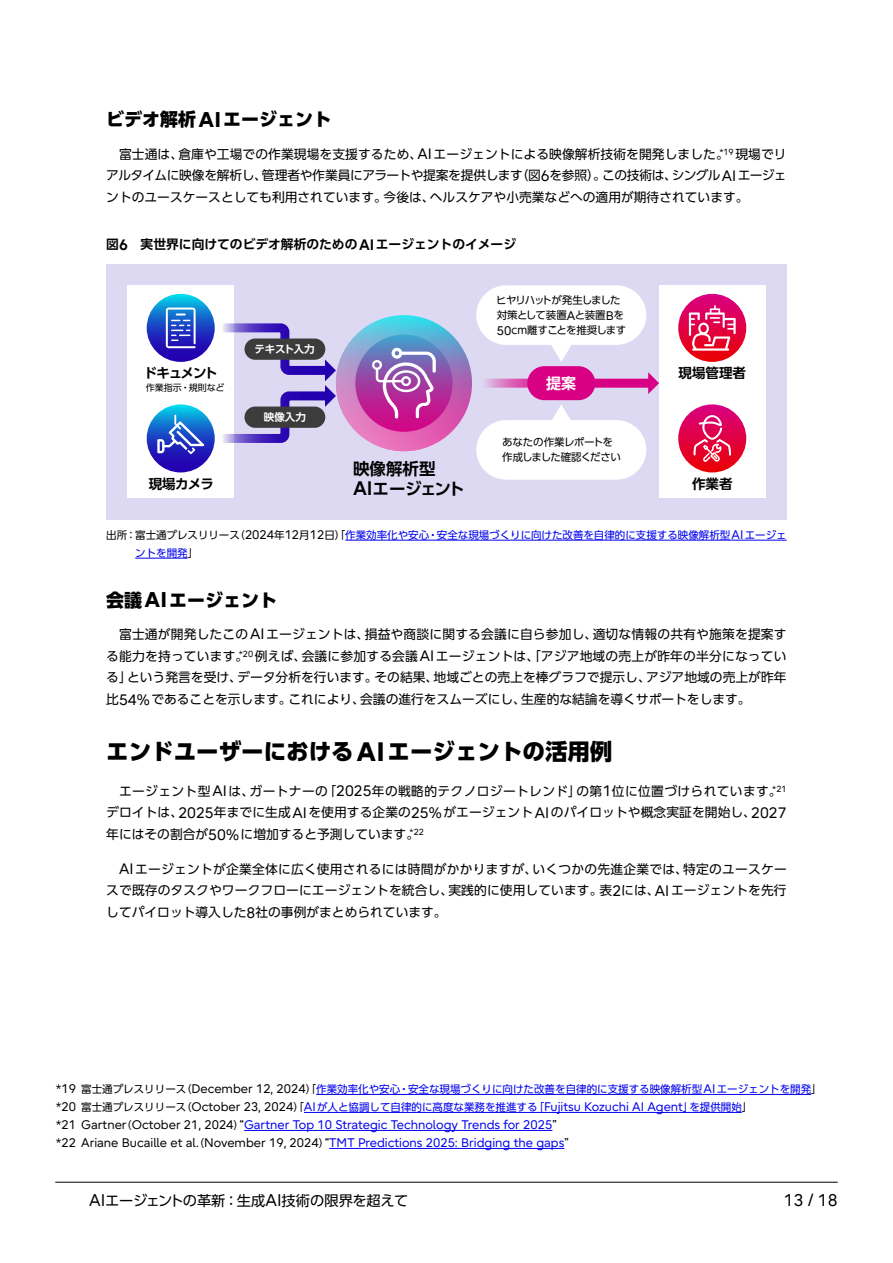
<style>
.page{position:relative;width:893px;height:1263px;background:#fff}
.page>*{position:absolute;margin:0;border:0;box-sizing:border-box;transform-origin:0 0}
.t1{font:800 22.5px "UD Shin Go Pro";color:#000}
.t2{font:800 18px "UD Shin Go Pro";color:#000}
.t3{font:16.8px "Fujitsu Infinity Pro";color:#000}
.t4{font:700 16.5px/19.5px "UD Shin Go Pro De";letter-spacing:-.005em;color:#000}
.t5{font:700 15px "UD Shin Go Pro De";color:#fff}
.t6{font:14.25px "UD Shin Go Pro";letter-spacing:-.02em;color:#000}
.t7{font:700 13.5px "UD Shin Go Pro De";letter-spacing:-.03em;color:#000}
.t8{font:12.75px/21.8px "UD Shin Go Pro";color:#000;text-align:justify}
.t9{font:700 12.75px "UD Shin Go Pro De";color:#000}
.t10{font:12.45px/18px "Fujitsu Infinity Pro";color:#00e}
.t11{font:10.5px/18px "UD Shin Go Pro";color:#00e}
.t12{font:10.5px/15px "UD Shin Go Pro";letter-spacing:-.065em;color:#000}
.t13{font:10.5px/15px "UD Shin Go Pro";letter-spacing:-.035em;color:#000}
.t14{font:700 10.5px "UD Shin Go Pro De";letter-spacing:-.005em;color:#fff}
.t15{font:9px "UD Shin Go Pro";color:#000}
.s1{font-family:"Fujitsu Infinity Pro";font-size:21.3px}
.s2{font-family:"Fujitsu Infinity Pro";font-size:15px}
.s3{font-family:"Fujitsu Infinity Pro";font-size:19.5px}
.s4{font-family:"Fujitsu Infinity Pro";font-size:12.45px}
.s5{color:#000}
.s6{font-family:"Fujitsu Infinity Pro";font-size:12.45px;color:#000}
.s7{font-family:"Fujitsu Infinity Pro";font-size:26.55px}
.s8{font-family:"UD Shin Go Pro";font-size:10.5px;color:#000}
.s9{font-family:"Fujitsu Infinity Pro";font-size:16.8px}
</style>
<div class="page">
<hr style="left:55px;top:1182px;width:783px;height:1px;background:#000">
<hr style="left:345px;top:540px;width:442px;height:1px;background:#00e">
<hr style="left:135px;top:558px;width:53px;height:1px;background:#00e">
<div style="left:106px;top:264px;width:681px;height:255px;background:#ded9f3"></div>
<div style="left:128px;top:285px;width:106px;height:213px;background:#fff"></div>
<div style="left:659px;top:285px;width:106px;height:213px;background:#fff"></div>
<svg style="left:485px;top:379px;width:163px;height:9px"></svg>
<svg style="left:648px;top:372px;width:11px;height:22px"></svg>
<div style="left:527px;top:366px;width:68px;height:34px;background:#d80084;border-radius:17px"></div>
<svg style="left:678px;top:294px;width:68px;height:68px"></svg>
<svg style="left:678px;top:404px;width:68px;height:68px;background:#e10648"></svg>
<svg style="left:147px;top:294px;width:68px;height:68px"></svg>
<svg style="left:147px;top:404px;width:68px;height:68px"></svg>
<div style="left:476px;top:420px;width:170px;height:60px;background:#fff;border-radius:30px"></div>
<div style="left:476px;top:285px;width:170px;height:60px;background:#fff;border-radius:30px"></div>
<svg style="left:693px;top:415px;width:38px;height:47px;background:#e7386c"></svg>
<svg style="left:689px;top:305px;width:47px;height:46px"></svg>
<svg style="left:157px;top:308px;width:315px;height:146px"></svg>
<hr style="left:316px;top:1094px;width:495px;height:1px;background:#00e">
<hr style="left:304px;top:1112px;width:438px;height:1px;background:#00e">
<hr style="left:244px;top:1130px;width:308px;height:1px;background:#00e">
<hr style="left:329px;top:1148px;width:235px;height:1px;background:#00e">
<h2 class="t2" style="left:106px;top:105px;width:227px">ビデオ解析<span class="s1">AI</span>エージェント</h2>
<p class="t8" style="left:106px;top:142px;width:682px;text-indent:13px">富士通は、倉庫や工場での作業現場を支援するため、<span class="s2">AI</span>エージェントによる映像解析技術を開発しました。<sup>*19</sup> 現場でリアルタイムに映像を解析し、管理者や作業員にアラートや提案を提供します（図<span class="s2">6</span>を参照）。この技術は、シングル<span class="s2">AI</span>エージェントのユースケースとしても利用されています。今後は、ヘルスケアや小売業などへの適用が期待されています。</p>
<p class="t9" style="left:106px;top:234px;width:411px">図<span class="s2">6</span>　実世界に向けてのビデオ解析のための<span class="s2">AI</span>エージェントのイメージ</p>
<p class="t7" style="left:144px;top:362px;width:75px">ドキュメント</p>
<p class="t15" style="left:146px;top:380px;width:80px">作業指示・規則など</p>
<p class="t7" style="left:149px;top:472px;width:67px">現場カメラ</p>
<p class="t14" style="left:255px;top:341px;width:62px">テキスト入力</p>
<p class="t14" style="left:264px;top:409px;width:43px">映像入力</p>
<p class="t4" style="left:353px;top:459px;width:113px">映像解析型<br><span class="s3">AI</span>エージェント</p>
<p class="t12" style="left:496px;top:293px;width:132px">ヒヤリハットが発生しました対策として装置<span class="s4">A</span>と装置<span class="s4">B</span>を<br><span class="s4">50</span>ｃｍ離すことを推奨します</p>
<p class="t5" style="left:546px;top:371px;width:31px">提案</p>
<p class="t13" style="left:502px;top:435px;width:120px">あなたの作業レポートを作成しました確認ください</p>
<p class="t7" style="left:679px;top:362px;width:69px">現場管理者</p>
<p class="t7" style="left:692px;top:472px;width:42px">作業者</p>
<p class="t11" style="left:135px;top:525px;width:653px;text-indent:-29px"><span class="s5">出所：富士通プレスリリース（</span><span class="s6">2024</span><span class="s5">年</span><span class="s6">12</span><span class="s5">月</span><span class="s6">12</span><span class="s5">日）「</span>作業効率化や安心・安全な現場づくりに向けた改善を自律的に支援する映像解析型<span class="s4">AI</span>エージェントを開発<span class="s5">」</span></p>
<h2 class="t2" style="left:106px;top:585px;width:173px">会議<span class="s1">AI</span>エージェント</h2>
<p class="t8" style="left:106px;top:623px;width:682px;text-indent:13px">富士通が開発したこの<span class="s2">AI</span>エージェントは、損益や商談に関する会議に自ら参加し、適切な情報の共有や施策を提案する能力を持っています。<sup>*20</sup> 例えば、会議に参加する会議<span class="s2">AI</span>エージェントは、「アジア地域の売上が昨年の半分になっている」という発言を受け、データ分析を行います。その結果、地域ごとの売上を棒グラフで提示し、アジア地域の売上が昨年比<span class="s2">54%</span>であることを示します。これにより、会議の進行をスムーズにし、生産的な結論を導くサポートをします。</p>
<h1 class="t1" style="left:106px;top:733px;width:508px">エンドユーザーにおける<span class="s7">AI</span>エージェントの活用例</h1>
<p class="t8" style="left:106px;top:779px;width:682px;text-indent:13px">エージェント型<span class="s2">AI</span>は、ガートナーの「<span class="s2">2025</span>年の戦略的テクノロジートレンド」の第<span class="s2">1</span>位に位置づけられています。<sup>*21</sup>デロイトは、<span class="s2">2025</span>年までに生成<span class="s2">AI</span>を使用する企業の<span class="s2">25%</span>がエージェント<span class="s2">AI</span>のパイロットや概念実証を開始し、<span class="s2">2027</span>年にはその割合が<span class="s2">50%</span>に増加すると予測しています。<sup>*22</sup></p>
<p class="t8" style="left:106px;top:857px;width:682px;text-indent:13px"><span class="s2">AI</span>エージェントが企業全体に広く使用されるには時間がかかりますが、いくつかの先進企業では、特定のユースケースで既存のタスクやワークフローにエージェントを統合し、実践的に使用しています。表<span class="s2">2</span>には、<span class="s2">AI</span>エージェントを先行してパイロット導入した<span class="s2">8</span>社の事例がまとめられています。</p>
<p class="t11" style="left:56px;top:1079px;width:767px"><span class="s6">*19</span> <span class="s5">富士通プレスリリース（</span><span class="s6">December 12, 2024</span><span class="s5">）「</span>作業効率化や安心・安全な現場づくりに向けた改善を自律的に支援する映像解析型<span class="s4">AI</span>エージェントを開発<span class="s5">」</span><span class="s6">*20</span> <span class="s5">富士通プレスリリース（</span><span class="s6">October 23, 2024</span><span class="s5">）「</span><span class="s4">AI</span>が人と協調して自律的に高度な業務を推進する「<span class="s4">Fujitsu Kozuchi AI Agent</span>」を提供開始<span class="s5">」</span></p>
<p class="t10" style="left:56px;top:1116px;width:521px"><span class="s5">*21 Gartner</span><span class="s8">（</span><span class="s5">October 21, 2024</span><span class="s8">）“</span>Gartner Top 10 Strategic Technology Trends for 2025<span class="s8">” </span><span class="s5">*22 Ariane Bucaille et al.</span><span class="s8">（</span><span class="s5">November 19, 2024</span><span class="s8">）“</span>TMT Predictions 2025: Bridging the gaps<span class="s8">”</span></p>
<p class="t6" style="left:89px;top:1189px;width:320px"><span class="s9">AI</span>エージェントの革新：生成<span class="s9">AI</span>技術の限界を超えて</p>
<h3 class="t3" style="left:784px;top:1189px;width:55px">13 / 18</h3>
</div>
